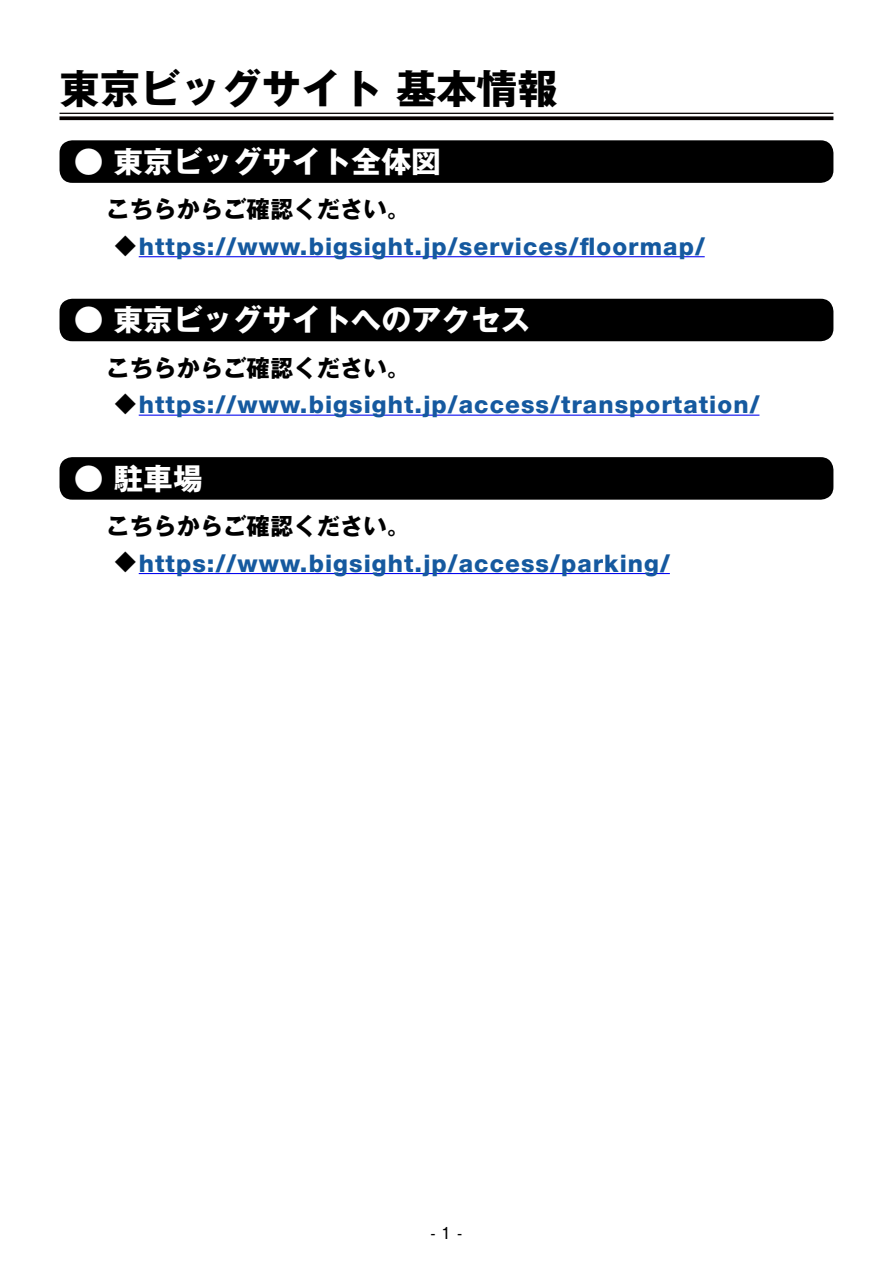
<style>
.page{position:relative;width:893px;height:1263px;background:#fff}
.page>*{position:absolute;margin:0;border:0;box-sizing:border-box;transform-origin:0 0}
.t1{font:700 40.35px "Gothic MB101 Pro";color:#000}
.t2{font:700 29.7px "Gothic MB101 Pro";color:#fff}
.t3{font:800 24.3px "Helvetica Neue LT Std";letter-spacing:.045em;color:#15599f}
.t4{font:700 23.4px "Gothic MB101 Pro";color:#000}
.t5{font:500 16.5px "Gothic BBB Pro";color:#000}
.s1{font-family:"Gothic MB101 Pro";font-size:21.3px;color:#000}
</style>
<div class="page">
<hr style="left:60px;top:113px;width:773px;height:1px;background:#040000">
<svg style="left:60px;top:116px;width:773px;height:4px;fill:#040000"></svg>
<hr style="left:139px;top:256px;width:566px;height:1px;background:#00e">
<hr style="left:139px;top:415px;width:620px;height:1px;background:#00e">
<hr style="left:139px;top:573px;width:531px;height:1px;background:#00e">
<div style="left:60px;top:140px;width:773px;height:43px;background:#000;border-radius:13px"></div>
<div style="left:60px;top:299px;width:773px;height:42px;background:#000;border-radius:13px"></div>
<div style="left:60px;top:457px;width:773px;height:43px;background:#000;border-radius:13px"></div>
<h1 class="t1" style="left:60px;top:55px;width:500px">東京ビッグサイト 基本情報</h1>
<p class="t2" style="left:74px;top:137px;width:369px">● 東京ビッグサイト全体図</p>
<p class="t4" style="left:106px;top:190px;width:306px">こちらからご確認ください。</p>
<p class="t3" style="left:115px;top:232px;width:592px"><span class="s1">◆</span>https://www.bigsight.jp/services/floormap/</p>
<p class="t2" style="left:74px;top:295px;width:458px">● 東京ビッグサイトへのアクセス</p>
<p class="t4" style="left:106px;top:348px;width:306px">こちらからご確認ください。</p>
<p class="t3" style="left:115px;top:390px;width:646px"><span class="s1">◆</span>https://www.bigsight.jp/access/transportation/</p>
<p class="t2" style="left:74px;top:454px;width:130px">● 駐車場</p>
<p class="t4" style="left:106px;top:507px;width:306px">こちらからご確認ください。</p>
<p class="t3" style="left:115px;top:548px;width:557px"><span class="s1">◆</span>https://www.bigsight.jp/access/parking/</p>
<p class="t5" style="left:431px;top:1220px;width:33px">- 1 -</p>
</div>
